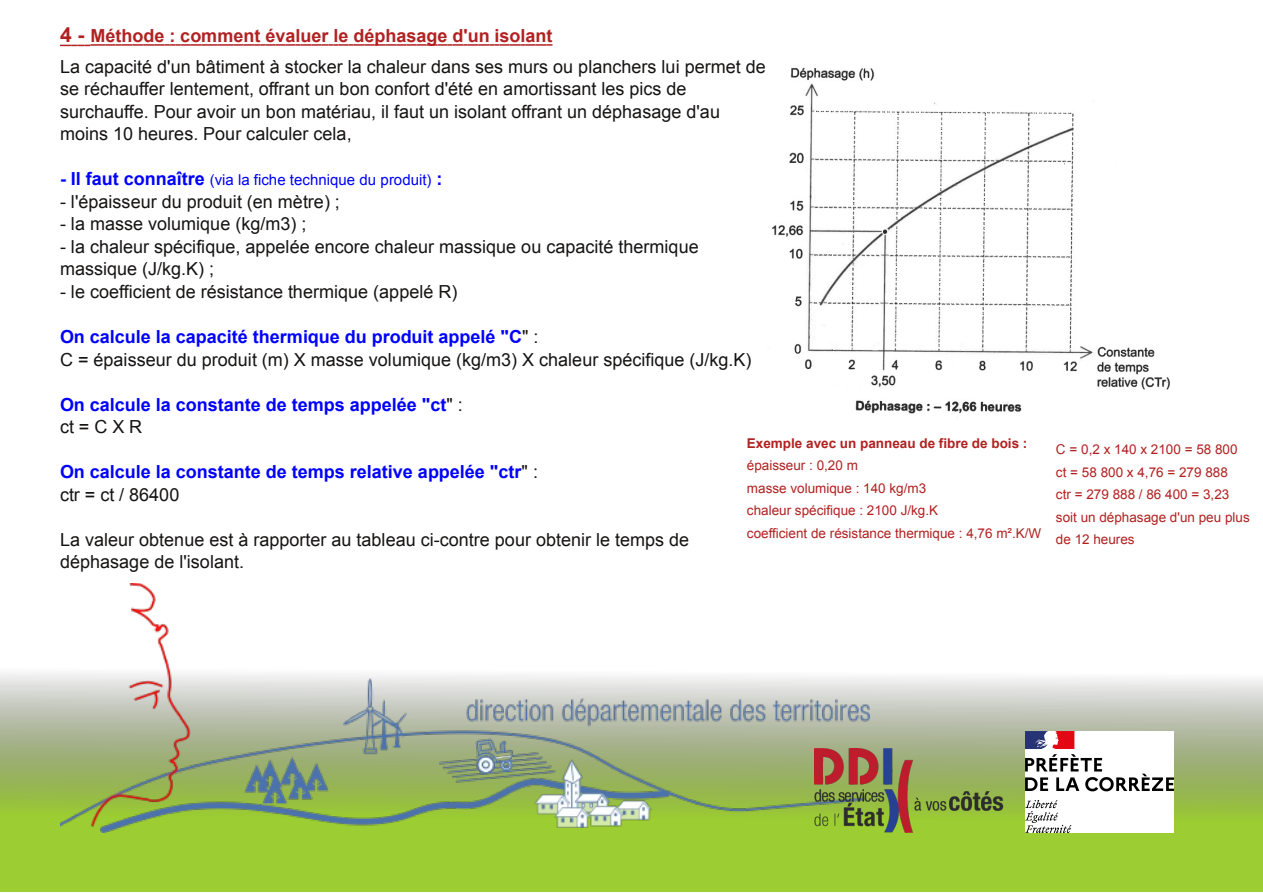
<style>
.page{position:relative;width:1263px;height:893px;background:#fff}
.page>*{position:absolute;margin:0;border:0;box-sizing:border-box;transform-origin:0 0}
.t1{font:18px/22.5px "Arial";color:#161413}
.t2{font:700 18px/22.5px "Arial";color:#00f}
.t3{font:15px "Arial";letter-spacing:.005em;color:#00f}
.t4{font:13.5px/22.5px "Arial";color:#b22121}
.t5{font:700 13.5px "Arial";color:#b22121}
.s1{font-weight:700;font-size:21px;color:#b22121}
.s2{font-weight:700;color:#b22121}
.s3{font-weight:700;font-size:18px}
.s4{font-weight:700;color:#00f}
.s5{font-weight:400;color:#161413}
</style>
<div class="page">
<svg style="left:60px;top:44px;width:492px;height:2px"></svg>
<svg style="left:0;top:673px;width:1263px;height:218px;background:#a8cb5c"></svg>
<img style="left:60px;top:583px;width:809px;height:250px">
<img style="left:814px;top:748px;width:189px;height:85px">
<img style="left:1025px;top:731px;width:148px;height:102px">
<img style="left:772px;top:67px;width:398px;height:347px">
<p class="t1" style="left:60px;top:20px;width:707px;line-height:30.9px"><span class="s1">4 -</span> <span class="s2">Méthode : comment évaluer le déphasage d'un isolant<br></span>La capacité d'un bâtiment à stocker la chaleur dans ses murs ou planchers lui permet de</p>
<p class="t1" style="left:60px;top:78px;width:661px">se réchauffer lentement, offrant un bon confort d'été en amortissant les pics de surchauffe. Pour avoir un bon matériau, il faut un isolant offrant un déphasage d'au moins 10 heures. Pour calculer cela,</p>
<p class="t3" style="left:60px;top:172px;width:384px"><span class="s3">- Il faut connaître</span> (via la fiche technique du produit) <span class="s3">:</span></p>
<p class="t1" style="left:60px;top:190px;width:281px">- l'épaisseur du produit (en mètre) ;</p>
<p class="t1" style="left:60px;top:213px;width:248px">- la masse volumique (kg/m3) ;</p>
<p class="t1" style="left:60px;top:235px;width:640px">- la chaleur spécifique, appelée encore chaleur massique ou capacité thermique massique (J/kg.K) ;</p>
<p class="t1" style="left:60px;top:280px;width:399px">- le coefficient de résistance thermique (appelé R)</p>
<p class="t1" style="left:60px;top:325px;width:693px"><span class="s4">On calcule la capacité thermique du produit appelé "C</span>" :<br>C = épaisseur du produit (m) X masse volumique (kg/m3) X chaleur spécifique (J/kg.K)</p>
<p class="t2" style="left:60px;top:393px;width:404px">On calcule la constante de temps appelée "ct<span class="s5">" : ct=CXR</span></p>
<p class="t2" style="left:60px;top:460px;width:479px">On calcule la constante de temps relative appelée "ctr<span class="s5">" : ctr = ct / 86400</span></p>
<p class="t1" style="left:60px;top:528px;width:631px">La valeur obtenue est à rapporter au tableau ci-contre pour obtenir le temps de déphasage de l'isolant.</p>
<p class="t5" style="left:747px;top:435px;width:282px">Exemple avec un panneau de fibre de bois :</p>
<p class="t4" style="left:747px;top:454px;width:296px">épaisseur : 0,20 m<br>masse volumique : 140 kg/m3<br>chaleur spécifique : 2100 J/kg.K<br>coefficient de résistance thermique : 4,76 m².K/W</p>
<p class="t4" style="left:1056px;top:438px;width:195px">C = 0,2 x 140 x 2100 = 58 800 ct = 58 800 x 4,76 = 279 888<br>ctr = 279 888 / 86 400 = 3,23 soit un déphasage d'un peu plus de 12 heures</p>
</div>
